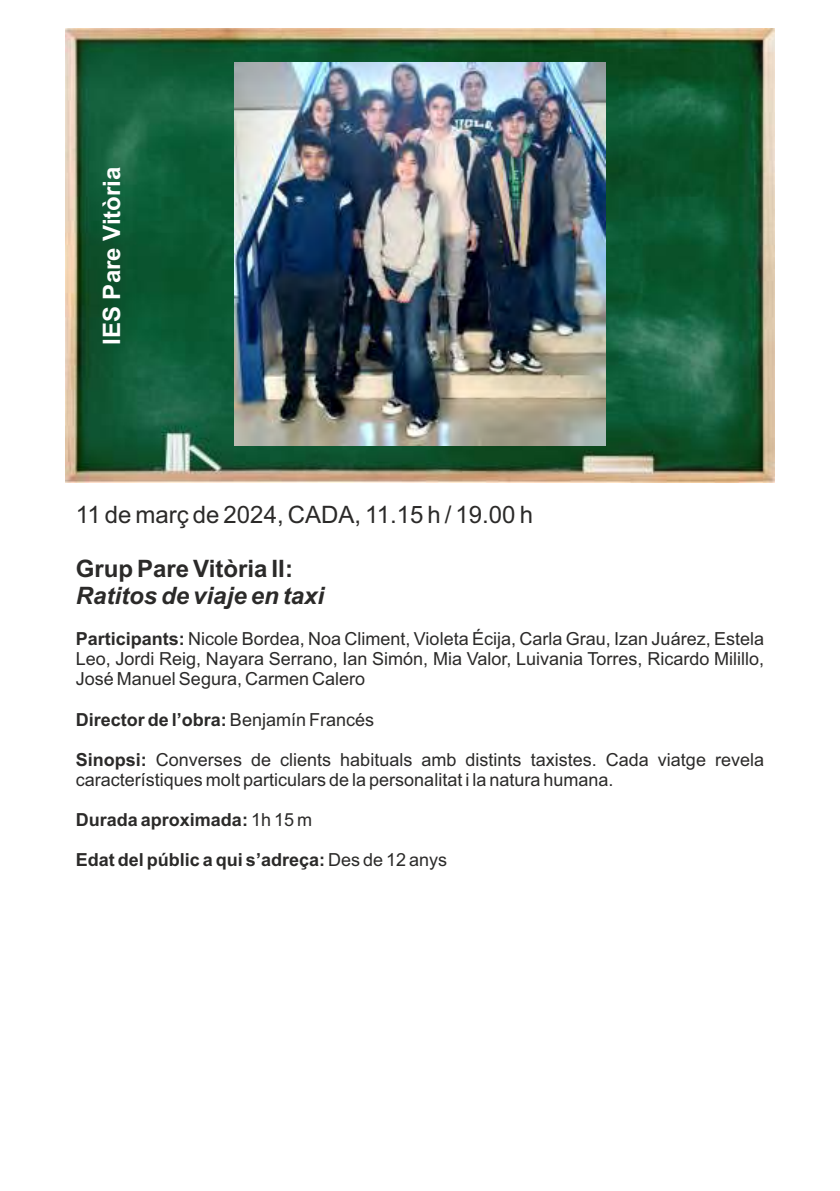
<style>
.page{position:relative;width:840px;height:1191px;background:#fff}
.page>*{position:absolute;margin:0;border:0;box-sizing:border-box;transform-origin:0 0}
.t1{font:24px "Arial";color:#2b2a29}
.t2{font:italic 700 24px "Arial";color:#2b2a29}
.t3{font:700 24px "Arial";color:#2b2a29}
.t4{font:700 24px "Arial";color:#fefefe}
.t5{font:18px/20.2px "Arial";color:#2b2a29;text-align:justify}
.t6{font:700 18px "Arial";color:#2b2a29}
.s1{font-weight:700}
.s2{font-weight:400}
</style>
<div class="page">
<img style="left:65px;top:28px;width:709px;height:454px">
<img style="left:235px;top:62px;width:369px;height:383px">
<h1 class="t4" style="left:102px;top:345px;width:180px;rotate:-90deg">IES Pare Vitòria</h1>
<h1 class="t1" style="left:76px;top:505px;width:458px">11 de març de 2024, CADA, 11.15 h / 19.00 h</h1>
<h1 class="t3" style="left:76px;top:559px;width:218px">Grup Pare Vitòria II:</h1>
<h1 class="t2" style="left:76px;top:586px;width:250px">Ratitos de viaje en taxi</h1>
<p class="t5" style="left:76px;top:630px;width:689px"><span class="s1">Participants:</span> Nicole Bordea, Noa Climent, Violeta Écija, Carla Grau, Izan Juárez, Estela Leo, Jordi Reig, Nayara Serrano, Ian Simón, Mia Valor, Luivania Torres, Ricardo Milillo, José Manuel Segura, Carmen Calero</p>
<p class="t6" style="left:76px;top:712px;width:300px">Director de l’obra: <span class="s2">Benjamín Francés</span></p>
<p class="t5" style="left:76px;top:751px;width:689px"><span class="s1">Sinopsi:</span> Converses de clients habituals amb distints taxistes. Cada viatge revela característiques molt particulars de la personalitat i la natura humana.</p>
<p class="t6" style="left:76px;top:813px;width:238px">Durada aproximada: <span class="s2">1h 15 m</span></p>
<p class="t6" style="left:76px;top:853px;width:373px">Edat del públic a qui s’adreça: <span class="s2">Des de 12 anys</span></p>
</div>
